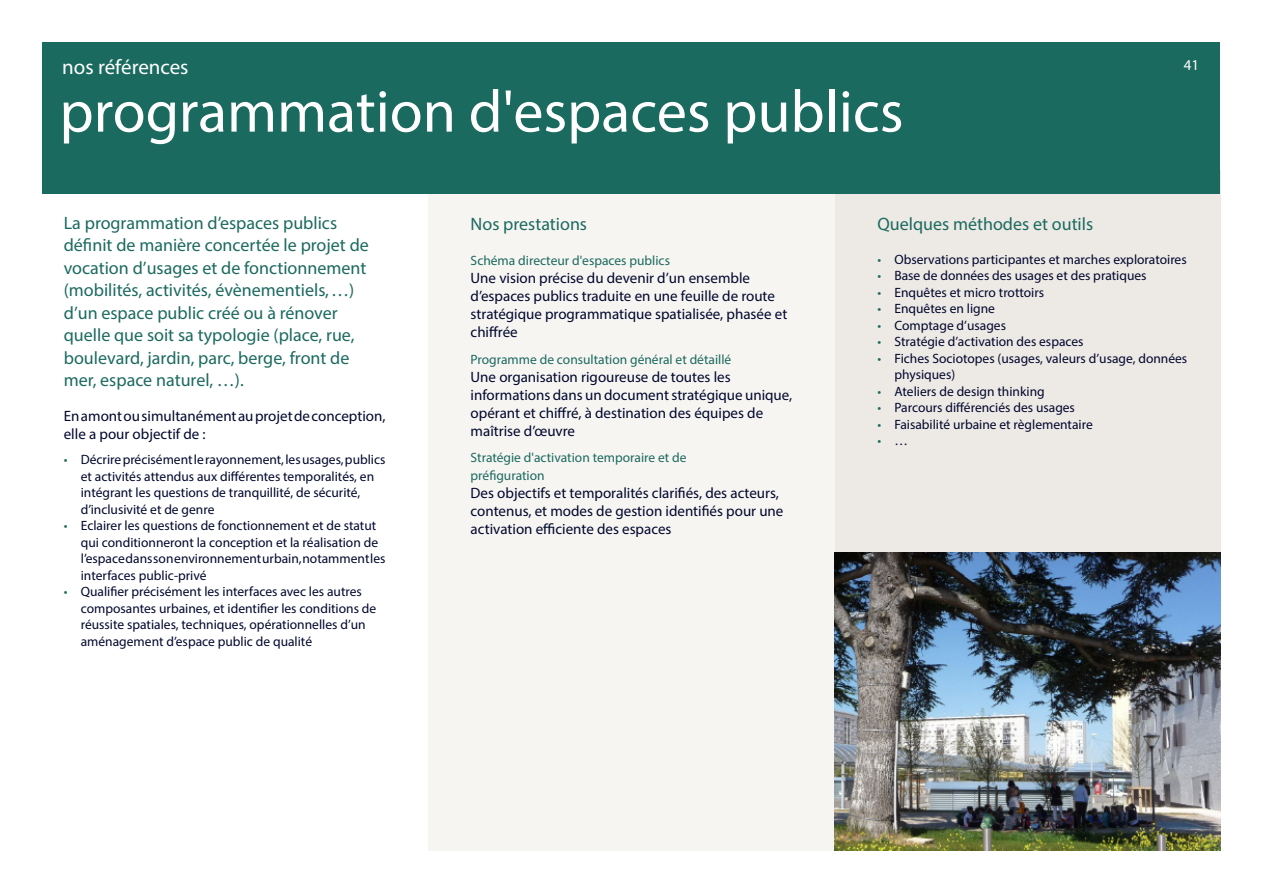
<style>
.page{position:relative;width:1263px;height:893px;background:#fff}
.page>*{position:absolute;margin:0;border:0;box-sizing:border-box;transform-origin:0 0}
.grand_titre_de_page{font:60px "Myriad Pro";color:#fff}
.grand_titre_de_page-2{font:21px "Myriad Pro";color:#fff}
.chapeau{font:18px/22.5px "Myriad Pro";color:#1b6a5f}
.titre_de_colonne{font:18px "Myriad Pro";color:#1b6a5f}
.paragraphe_labeur{font:15px/18px "Myriad Pro";color:#00072d}
.t1{font:15px "Myriad Pro";color:#fff}
.t2{font:13.5px/16.5px "Myriad Pro";color:#00072d}
.intertitre_de_colonne{font:13.5px/18px "Myriad Pro";color:#1b6a5f}
.s1{color:#1b6a5f}
.s2{color:#00072d}
</style>
<div class="page">
<div style="left:428px;top:170px;width:407px;height:680px;background:#f7f5f2"></div>
<div style="left:835px;top:170px;width:385px;height:680px;background:#ede9e5"></div>
<img style="left:835px;top:553px;width:385px;height:297px">
<div style="left:43px;top:43px;width:1177px;height:151px;background:#1b6a5f"></div>
<p class="grand_titre_de_page-2" style="left:62px;top:54px;width:128px">nos références</p>
<p class="grand_titre_de_page" style="left:60px;top:75px;width:845px">programmation d'espaces publics</p>
<p class="t1" style="left:1184px;top:55px;width:17px">41</p>
<p class="chapeau" style="left:64px;top:211px;width:307px">La programmation d’espaces publics définit de manière concertée le projet de vocation d’usages et de fonctionnement (mobilités, activités, évènementiels,…) d’un espace public créé ou à rénover quelle que soit sa typologie (place, rue, boulevard, jardin, parc, berge, front de mer, espace naturel, …).</p>
<p class="paragraphe_labeur" style="left:64px;top:407px;width:323px">En amont ou simultanément au projet de conception, elle a pour objectif de :</p>
<p class="t2" style="left:81px;top:451px;width:306px;text-indent:-17px"><span class="s1">•</span> Décrire précisément le rayonnement, les usages, publics et activités attendus aux différentes temporalités, en intégrant les questions de tranquillité, de sécurité, d’inclusivité et de genre</p>
<p class="t2" style="left:81px;top:517px;width:306px;text-indent:-17px"><span class="s1">•</span> Eclairer les questions de fonctionnement et de statut qui conditionneront la conception et la réalisation de l’espace dans son environnement urbain, notamment les interfaces public-privé</p>
<p class="t2" style="left:81px;top:583px;width:297px;text-indent:-17px"><span class="s1">•</span> Qualifier précisément les interfaces avec les autres composantes urbaines, et identifier les conditions de réussite spatiales, techniques, opérationnelles d’un aménagement d’espace public de qualité</p>
<p class="titre_de_colonne" style="left:471px;top:213px;width:118px">Nos prestations</p>
<p class="intertitre_de_colonne" style="left:471px;top:252px;width:201px">Schéma directeur d'espaces publics</p>
<p class="paragraphe_labeur" style="left:471px;top:269px;width:318px">Une vision précise du devenir d’un ensemble d’espaces publics traduite en une feuille de route stratégique programmatique spatialisée, phasée et chiffrée</p>
<p class="intertitre_de_colonne" style="left:471px;top:350px;width:262px">Programme de consultation général et détaillé</p>
<p class="paragraphe_labeur" style="left:471px;top:368px;width:323px">Une organisation rigoureuse de toutes les informations dans un document stratégique unique, opérant et chiffré, à destination des équipes de maîtrise d’œuvre</p>
<p class="intertitre_de_colonne" style="left:471px;top:449px;width:217px">Stratégie d'activation temporaire et de préfiguration</p>
<p class="paragraphe_labeur" style="left:471px;top:484px;width:314px">Des objectifs et temporalités clarifiés, des acteurs, contenus, et modes de gestion identifiés pour une activation efficiente des espaces</p>
<p class="titre_de_colonne" style="left:877px;top:213px;width:217px">Quelques méthodes et outils</p>
<p class="t2" style="left:877px;top:251px;width:311px"><span class="s1">•</span> Observations participantes et marches exploratoires</p>
<p class="t2" style="left:877px;top:267px;width:271px"><span class="s1">•</span> Base de données des usages et des pratiques</p>
<p class="t2" style="left:877px;top:284px;width:168px"><span class="s1">•</span> Enquêtes et micro trottoirs</p>
<p class="t2" style="left:877px;top:300px;width:119px"><span class="s1">•</span> Enquêtes en ligne</p>
<p class="t2" style="left:877px;top:317px;width:130px"><span class="s1">•</span> Comptage d’usages</p>
<p class="t2" style="left:877px;top:333px;width:208px"><span class="s1">•</span> Stratégie d’activation des espaces</p>
<p class="t2" style="left:894px;top:350px;width:294px;text-indent:-17px"><span class="s1">•</span> Fiches Sociotopes (usages, valeurs d’usage, données physiques)</p>
<p class="t2" style="left:877px;top:383px;width:169px"><span class="s1">•</span> Ateliers de design thinking</p>
<p class="t2" style="left:877px;top:399px;width:199px"><span class="s1">•</span> Parcours différenciés des usages</p>
<p class="t2" style="left:877px;top:416px;width:217px"><span class="s1">•</span> Faisabilité urbaine et règlementaire</p>
<p class="intertitre_de_colonne" style="left:877px;top:432px;width:32px">• <span class="s2">…</span></p>
</div>
